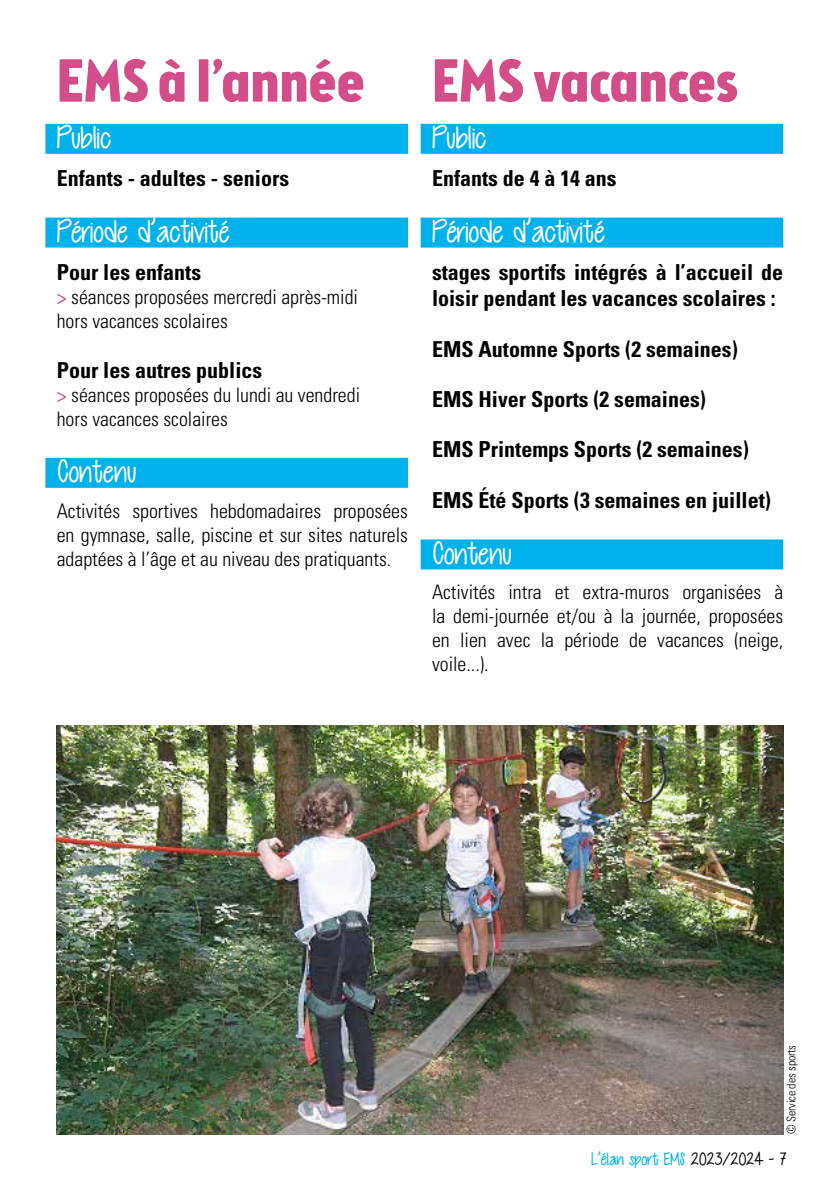
<style>
.page{position:relative;width:840px;height:1191px;background:#fff}
.page>*{position:absolute;margin:0;border:0;box-sizing:border-box;transform-origin:0 0}
.t1{font:700 60px "Brooklyn Samuels Four";color:#d24d89}
.t2{font:32px "Cutie Patootie";color:#fff}
.t3{font:700 condensed 22px/26.4px "Univers";color:#000}
.t4{font:300 condensed 20px/24px "Univers";color:#000}
.t5{font:18px "Cutie Patootie";color:#00b1eb}
.t6{font:300 condensed 12px "Univers";letter-spacing:-.01em;color:#000}
.s1{font-weight:400;color:#d24d89}
.s2{color:#000}
</style>
<div class="page">
<div style="left:45px;top:124px;width:363px;height:30px;background:#00b1eb"></div>
<div style="left:45px;top:218px;width:363px;height:30px;background:#00b1eb"></div>
<div style="left:45px;top:458px;width:363px;height:30px;background:#00b1eb"></div>
<div style="left:420px;top:124px;width:362px;height:30px;background:#00b1eb"></div>
<div style="left:420px;top:218px;width:362px;height:30px;background:#00b1eb"></div>
<div style="left:420px;top:539px;width:362px;height:30px;background:#00b1eb"></div>
<img style="left:57px;top:726px;width:725px;height:408px">
<h1 class="t1" style="left:57px;top:46px;width:309px">EMS à l’année</h1>
<h2 class="t2" style="left:57px;top:120px;width:55px">Public</h2>
<p class="t3" style="left:57px;top:165px;width:234px">Enfants - adultes - seniors</p>
<h2 class="t2" style="left:57px;top:214px;width:173px">Période d’activité</h2>
<p class="t3" style="left:57px;top:258px;width:146px">Pour les enfants</p>
<p class="t4" style="left:57px;top:285px;width:302px"><span class="s1">&gt;</span> séances proposées mercredi après-midi hors vacances scolaires</p>
<p class="t3" style="left:57px;top:357px;width:207px">Pour les autres publics</p>
<p class="t4" style="left:57px;top:383px;width:305px"><span class="s1">&gt;</span> séances proposées du lundi au vendredi hors vacances scolaires</p>
<h2 class="t2" style="left:57px;top:454px;width:81px">Contenu</h2>
<p class="t4" style="left:57px;top:498px;width:352px;text-align:justify">Activités sportives hebdomadaires proposées en gymnase, salle, piscine et sur sites naturels adaptées à l’âge et au niveau des pratiquants.</p>
<h1 class="t1" style="left:432px;top:46px;width:307px">EMS vacances</h1>
<h2 class="t2" style="left:432px;top:120px;width:55px">Public</h2>
<p class="t3" style="left:432px;top:165px;width:186px">Enfants de 4 à 14 ans</p>
<h2 class="t2" style="left:432px;top:214px;width:173px">Période d’activité</h2>
<p class="t3" style="left:432px;top:258px;width:352px">stages sportifs intégrés à l’accueil de loisir pendant les vacances scolaires :</p>
<p class="t3" style="left:432px;top:335px;width:307px">EMS Automne Sports (2 semaines)</p>
<p class="t3" style="left:432px;top:386px;width:275px">EMS Hiver Sports (2 semaines)</p>
<p class="t3" style="left:432px;top:436px;width:318px">EMS Printemps Sports (2 semaines)</p>
<p class="t3" style="left:432px;top:486px;width:340px">EMS Été Sports (3 semaines en juillet)</p>
<h2 class="t2" style="left:432px;top:536px;width:81px">Contenu</h2>
<p class="t4" style="left:432px;top:580px;width:352px;text-align:justify">Activités intra et extra-muros organisées à la demi-journée et/ou à la journée, proposées en lien avec la période de vacances (neige, voile...).</p>
<p class="t6" style="left:783px;top:1134px;width:91px;rotate:-90deg">© Service des sports</p>
<p class="t5" style="left:590px;top:1149px;width:196px">L’élan sport EMS <span class="s2">2023/2024 - 7</span></p>
</div>
